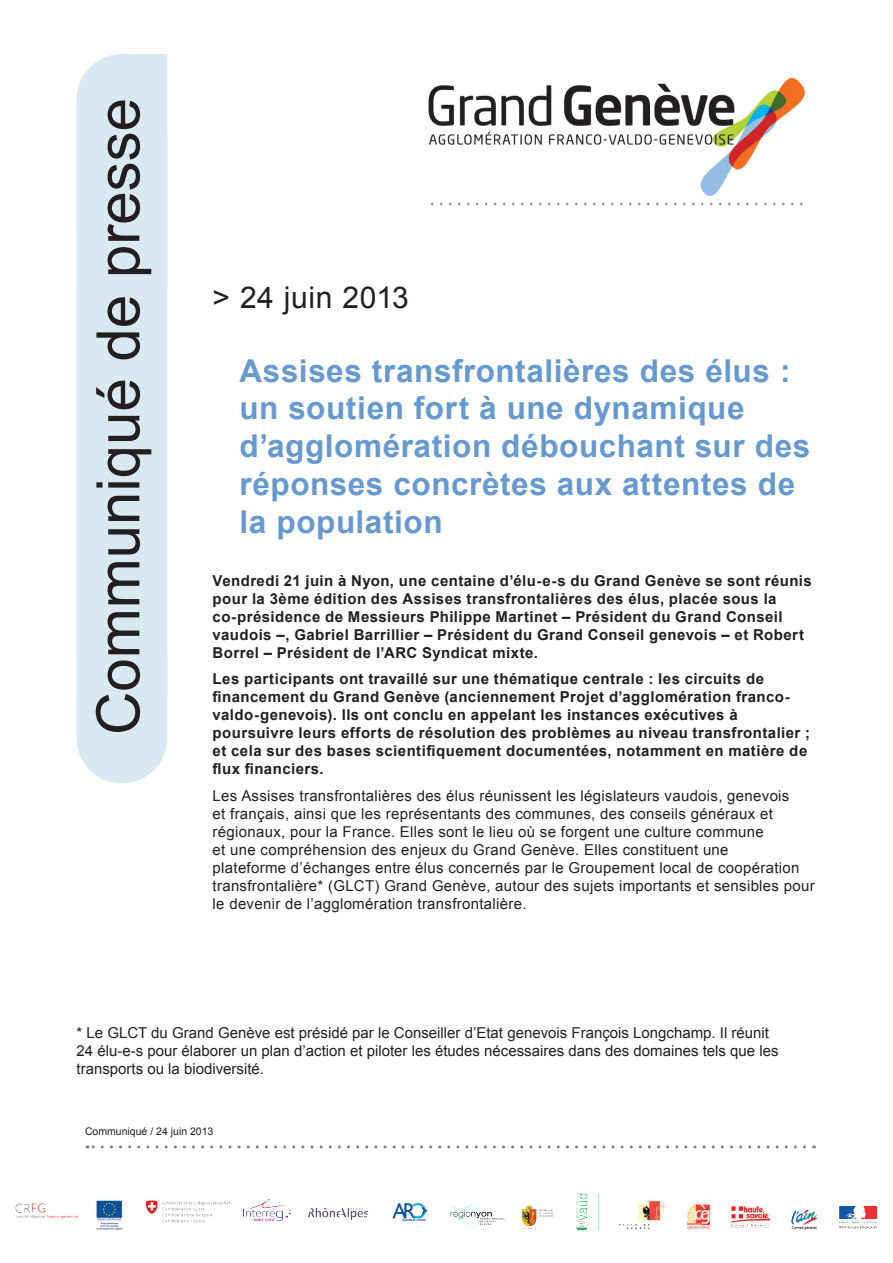
<style>
.page{position:relative;width:893px;height:1263px;background:#fff}
.page>*{position:absolute;margin:0;border:0;box-sizing:border-box;transform-origin:0 0}
.t1{font:60px "Arial";color:#231f20}
.texte_courant_Jean-M{font:700 31.5px/37.8px "Arial";letter-spacing:.015em;color:#6599d1}
.texte_courant_Jean-M-2{font:30px "Arial";letter-spacing:.02em;color:#231f20}
.texte_courant_Jean-M-3{font:700 15px/18px "Arial";letter-spacing:.03em;color:#231f20}
.texte_courant_Jean-M-4{font:15px/18px "Arial";letter-spacing:.02em;color:#231f20}
.texte_courant_Jean-M-5{font:15px/18px "Arial";color:#231f20}
.t2{font:10.5px "Arial";color:#231f20}
</style>
<div class="page">
<svg style="left:87px;top:1145px;width:717px;height:3px"></svg>
<img style="left:428px;top:77px;width:377px;height:119px">
<img style="left:431px;top:202px;width:372px;height:4px">
<img style="left:15px;top:1199px;width:413px;height:31px">
<img style="left:450px;top:1193px;width:427px;height:36px">
<div style="left:77px;top:292px;width:90px;height:361px;background:#d8e9f1"></div>
<svg style="left:77px;top:653px;width:90px;height:130px;background:#daeaf1"></svg>
<div style="left:77px;top:54px;width:90px;height:238px;background:#d8e9f1"></div>
<p class="t1" style="left:79px;top:735px;width:638px;rotate:-90deg">Communiqué de presse</p>
<p class="texte_courant_Jean-M-2" style="left:213px;top:278px;width:198px">&gt; 24 juin 2013</p>
<p class="texte_courant_Jean-M" style="left:240px;top:353px;width:552px">Assises transfrontalières des élus :</p>
<p class="texte_courant_Jean-M" style="left:240px;top:390px;width:572px">un soutien fort à une dynamique d’agglomération débouchant sur des réponses concrètes aux attentes de la population</p>
<p class="texte_courant_Jean-M-3" style="left:213px;top:572px;width:601px">Vendredi 21 juin à Nyon, une centaine d’élu-e-s du Grand Genève se sont réunis pour la 3ème édition des Assises transfrontalières des élus, placée sous la co-présidence de Messieurs Philippe Martinet – Président du Grand Conseil vaudois –, Gabriel Barrillier – Président du Grand Conseil genevois – et Robert Borrel – Président de l’ARC Syndicat mixte.</p>
<p class="texte_courant_Jean-M-3" style="left:213px;top:670px;width:599px">Les participants ont travaillé sur une thématique centrale : les circuits de financement du Grand Genève (anciennement Projet d’agglomération franco&shy;valdo-genevois). Ils ont conclu en appelant les instances exécutives à poursuivre leurs efforts de résolution des problèmes au niveau transfrontalier ; et cela sur des bases scientifiquement documentées, notamment en matière de flux financiers.</p>
<p class="texte_courant_Jean-M-4" style="left:213px;top:787px;width:604px">Les Assises transfrontalières des élus réunissent les législateurs vaudois, genevois<br>et français, ainsi que les représentants des communes, des conseils généraux et régionaux, pour la France. Elles sont le lieu où se forgent une culture commune<br>et une compréhension des enjeux du Grand Genève. Elles constituent une<br>plateforme d’échanges entre élus concernés par le Groupement local de coopération transfrontalière* (GLCT) Grand Genève, autour des sujets importants et sensibles pour le devenir de l’agglomération transfrontalière.</p>
<p class="texte_courant_Jean-M-5" style="left:77px;top:1024px;width:703px">* Le GLCT du Grand Genève est présidé par le Conseiller d’Etat genevois François Longchamp. Il réunit<br>24 élu-e-s pour élaborer un plan d’action et piloter les études nécessaires dans des domaines tels que les transports ou la biodiversité.</p>
<p class="t2" style="left:85px;top:1124px;width:130px">Communiqué / 24 juin 2013</p>
</div>
